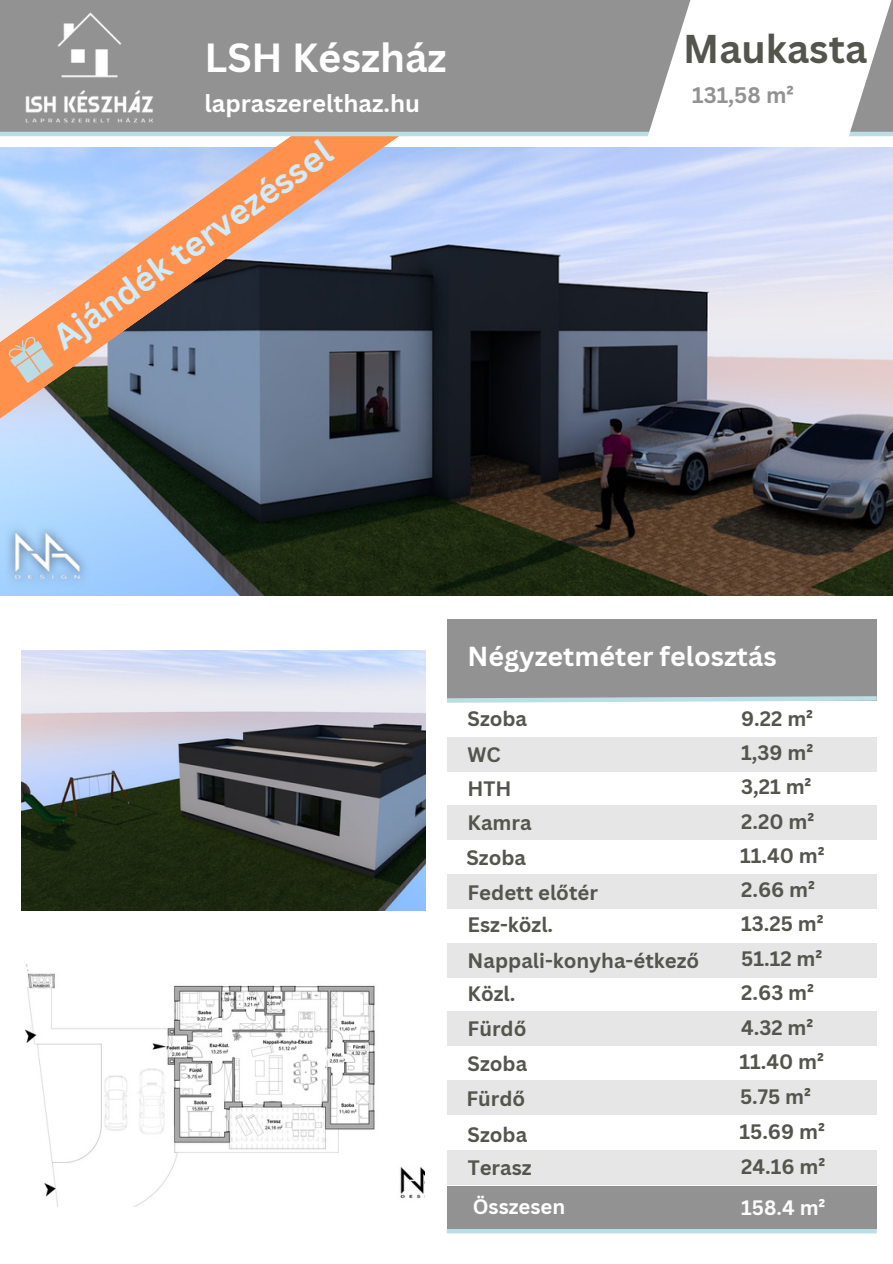
<style>
.page{position:relative;width:893px;height:1264px;background:#fff}
.page>*{position:absolute;margin:0;border:0;box-sizing:border-box;transform-origin:0 0}
.t1{font:700 39.6px "Canva Sans";color:#fff}
.t2{font:700 39.15px "Canva Sans";color:#54554d}
.t3{font:700 34.2px "Canva Sans";color:#cdedfe}
.t4{font:700 26.85px "Canva Sans";color:#fff}
.t5{font:700 23.85px "Canva Sans";color:#fff}
.t6{font:700 21.9px "Canva Sans";color:#929292}
.t7{font:700 20.4px "Canva Sans";color:#54554d}
.t8{font:700 20.4px "Canva Sans";color:#fff}
.t9{font:700 20.4px "Canva Sans";color:#fdfbfb}
</style>
<div class="page">
<img style="left:0;top:147px;width:892px;height:448px">
<svg style="left:0;top:136px;width:447px;height:371px"></svg>
<div style="left:0;top:0;width:892px;height:134px;background:#929292"></div>
<img style="left:25px;top:12px;width:128px;height:111px">
<hr style="left:0;top:132px;width:892px;height:4px;background:#bbdde6">
<svg style="left:644px;top:0;width:248px;height:137px;fill:#fff"></svg>
<img style="left:21px;top:651px;width:404px;height:259px">
<img style="left:24px;top:964px;width:400px;height:242px">
<div style="left:447px;top:619px;width:429px;height:81px;background:#929292"></div>
<svg style="left:446px;top:694px;width:431px;height:9px"></svg>
<div style="left:446px;top:1228px;width:430px;height:5px;background:#bbdde6"></div>
<div style="left:447px;top:737px;width:429px;height:34px;background:#e6e6e6"></div>
<div style="left:447px;top:805px;width:429px;height:34px;background:#e6e6e6"></div>
<div style="left:447px;top:874px;width:429px;height:34px;background:#e6e6e6"></div>
<div style="left:447px;top:943px;width:429px;height:34px;background:#e6e6e6"></div>
<div style="left:447px;top:1011px;width:429px;height:35px;background:#e6e6e6"></div>
<div style="left:447px;top:1080px;width:429px;height:34px;background:#e6e6e6"></div>
<div style="left:446px;top:1185px;width:430px;height:43px;background:#929292"></div>
<div style="left:447px;top:1150px;width:429px;height:34px;background:#e6e6e6"></div>
<svg style="left:5px;top:333px;width:49px;height:50px"></svg>
<p class="t1" style="left:204px;top:30px;width:244px">LSH Készház</p>
<h2 class="t5" style="left:204px;top:87px;width:217px">lapraszerelthaz.hu</h2>
<p class="t3" style="left:42px;top:320px;width:334px;rotate:-35deg">Ajándék tervezéssel</p>
<h1 class="t2" style="left:683px;top:21px;width:185px">Maukasta</h1>
<h4 class="t6" style="left:692px;top:80px;width:103px">131,58 m²</h4>
<p class="t4" style="left:467px;top:637px;width:310px">Négyzetméter felosztás</p>
<p class="t7" style="left:467px;top:704px;width:61px">Szoba</p>
<p class="t7" style="left:741px;top:704px;width:73px">9.22 m²</p>
<p class="t7" style="left:467px;top:740px;width:35px">WC</p>
<p class="t7" style="left:741px;top:738px;width:74px">1,39 m²</p>
<p class="t7" style="left:467px;top:774px;width:46px">HTH</p>
<p class="t7" style="left:741px;top:772px;width:72px">3,21 m²</p>
<h3 class="t7" style="left:467px;top:808px;width:66px">Kamra</h3>
<p class="t7" style="left:741px;top:807px;width:74px">2.20 m²</p>
<p class="t7" style="left:466px;top:843px;width:61px">Szoba</p>
<p class="t7" style="left:740px;top:841px;width:86px">11.40 m²</p>
<p class="t7" style="left:467px;top:877px;width:132px">Fedett előtér</p>
<h5 class="t7" style="left:741px;top:875px;width:75px">2.66 m²</h5>
<p class="t7" style="left:467px;top:910px;width:87px">Esz-közl.</p>
<p class="t7" style="left:741px;top:908px;width:84px">13.25 m²</p>
<p class="t7" style="left:467px;top:945px;width:233px">Nappali-konyha-étkező</p>
<h5 class="t7" style="left:741px;top:944px;width:83px">51.12 m²</h5>
<p class="t7" style="left:467px;top:979px;width:49px">Közl.</p>
<p class="t7" style="left:741px;top:977px;width:74px">2.63 m²</p>
<p class="t7" style="left:467px;top:1014px;width:60px">Fürdő</p>
<p class="t7" style="left:741px;top:1013px;width:74px">4.32 m²</p>
<p class="t7" style="left:467px;top:1049px;width:61px">Szoba</p>
<p class="t7" style="left:739px;top:1047px;width:86px">11.40 m²</p>
<p class="t7" style="left:466px;top:1083px;width:60px">Fürdő</p>
<p class="t7" style="left:740px;top:1082px;width:72px">5.75 m²</p>
<p class="t7" style="left:467px;top:1120px;width:61px">Szoba</p>
<p class="t7" style="left:739px;top:1117px;width:87px">15.69 m²</p>
<p class="t7" style="left:467px;top:1153px;width:65px">Terasz</p>
<p class="t7" style="left:741px;top:1152px;width:85px">24.16 m²</p>
<p class="t8" style="left:472px;top:1192px;width:94px">Összesen</p>
<p class="t9" style="left:741px;top:1193px;width:86px">158.4 m²</p>
</div>
